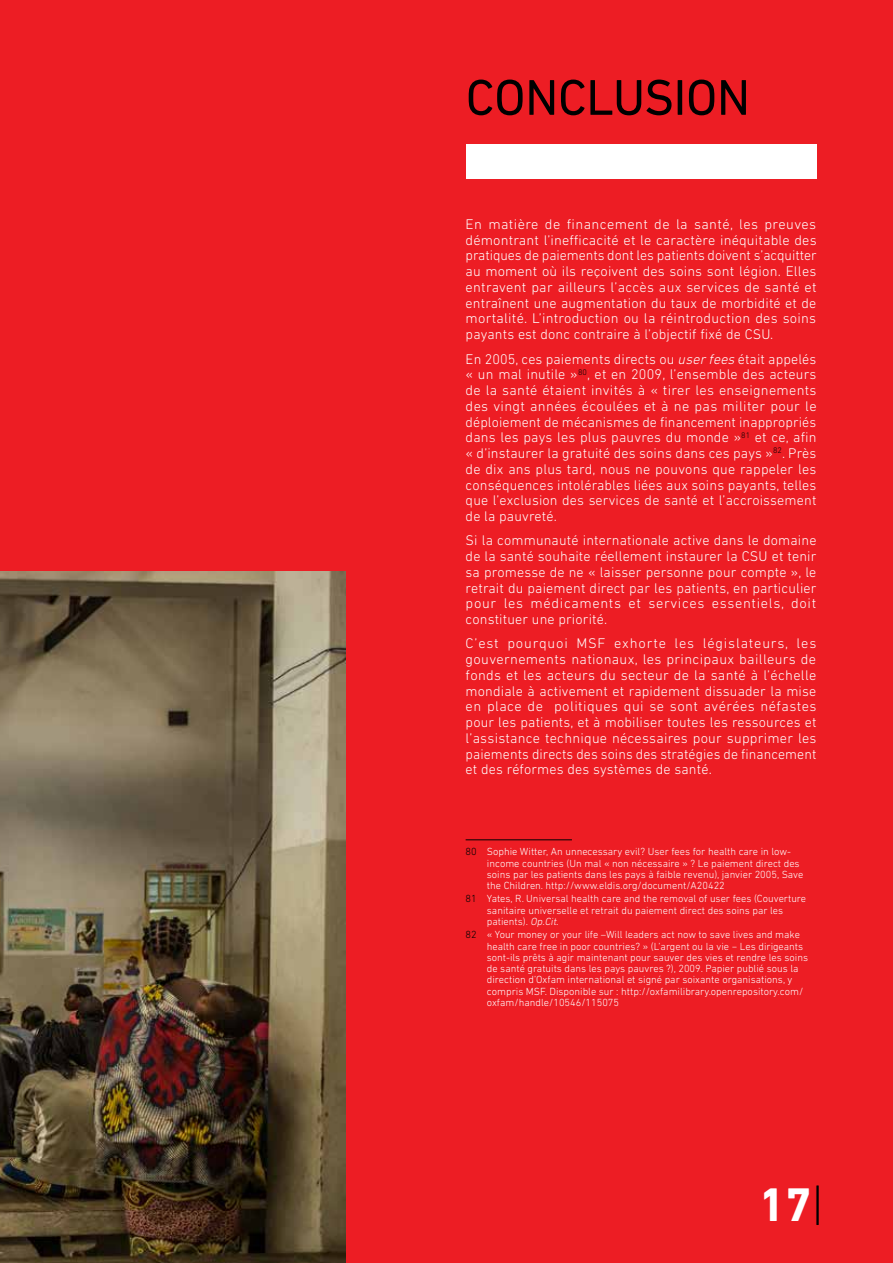
<style>
.page{position:relative;width:893px;height:1263px;background:#ed1d24}
.page>*{position:absolute;margin:0;border:0;box-sizing:border-box;transform-origin:0 0}
.t1{font:51px "DIN Next LT Pro";letter-spacing:-.01em;color:#000}
.t2{font:700 48px "DIN Next LT Pro";color:#fff}
.t3{font:300 14.25px/15.8px "DIN Next LT Pro";letter-spacing:.01em;color:#fff;text-align:justify}
.t4{font:300 10.5px/11.2px "DIN Next LT Pro";color:#fff}
.s1{font-style:italic}
.s2{color:#000}
.s3{font-weight:300;color:#000}
</style>
<div class="page">
<hr style="left:466px;top:839px;width:106px;height:1px;background:#000">
<img style="left:0;top:572px;width:346px;height:691px">
<div style="left:466px;top:145px;width:350px;height:34px;background:#fff"></div>
<h1 class="t1" style="left:466px;top:68px;width:286px">CONCLUSION</h1>
<p class="t3" style="left:466px;top:216px;width:352px">En matière de financement de la santé, les preuves démontrant l’inefficacité et le caractère inéquitable des pratiques de paiements dont les patients doivent s’acquitter au moment où ils reçoivent des soins sont légion. Elles entravent par ailleurs l’accès aux services de santé et entraînent une augmentation du taux de morbidité et de mortalité. L’introduction ou la réintroduction des soins payants est donc contraire à l’objectif fixé de CSU.</p>
<p class="t3" style="left:466px;top:351px;width:353px">En 2005, ces paiements directs ou <span class="s1">userfees</span> était appelés « un mal inutile »<sup>80</sup>, et en 2009, l’ensemble des acteurs de la santé étaient invités à « tirer les enseignements des vingt années écoulées et à ne pas militer pour le déploiement de mécanismes de financement inappropriés dans les pays les plus pauvres du monde »<sup>81</sup> et ce, afin « d’instaurer la gratuité des soins dans ces pays »<sup>82</sup>. Près de dix ans plus tard, nous ne pouvons que rappeler les conséquences intolérables liées aux soins payants, telles que l’exclusion des services de santé et l’accroissement de la pauvreté.</p>
<p class="t3" style="left:466px;top:532px;width:352px">Si la communauté internationale active dans le domaine de la santé souhaite réellement instaurer la CSU et tenir sa promesse de ne « laisser personne pour compte », le retrait du paiement direct par les patients, en particulier pour les médicaments et services essentiels, doit constituer une priorité.</p>
<p class="t3" style="left:466px;top:635px;width:352px">C’est pourquoi MSF exhorte les législateurs, les gouvernements nationaux, les principaux bailleurs de fonds et les acteurs du secteur de la santé à l’échelle mondiale à activement et rapidement dissuader la mise en place de politiques qui se sont avérées néfastes pour les patients, et à mobiliser toutes les ressources et l’assistance technique nécessaires pour supprimer les paiements directs des soins des stratégies de financement et des réformes des systèmes de santé.</p>
<p class="t4" style="left:487px;top:846px;width:318px;text-indent:-21px"><span class="s2">80</span> Sophie Witter, An unnecessary evil? User fees for health care in low&shy;income countries (Un mal « non nécessaire » ? Le paiement direct des soins par les patients dans les pays à faible revenu), janvier 2005, Save the Children. http://www.eldis.org/document/A20422</p>
<p class="t4" style="left:487px;top:893px;width:321px;text-indent:-21px"><span class="s2">81</span> Yates, R. Universal health care and the removal of user fees (Couverture sanitaire universelle et retrait du paiement direct des soins par les patients). <span class="s1">Op.Cit.</span></p>
<p class="t4" style="left:487px;top:929px;width:323px;text-indent:-21px"><span class="s2">82</span> « Your money or your life –Will leaders act now to save lives and make health care free in poor countries? » (L’argent ou la vie − Les dirigeants sont-ils prêts à agir maintenant pour sauver des vies et rendre les soins de santé gratuits dans les pays pauvres ?), 2009. Papier publié sous la direction d’Oxfam international et signé par soixante organisations, y compris MSF. Disponible sur : http://oxfamilibrary.openrepository.com/ oxfam/handle/10546/115075</p>
<h2 class="t2" style="left:758px;top:1176px;width:67px">17<span class="s3">|</span></h2>
</div>
